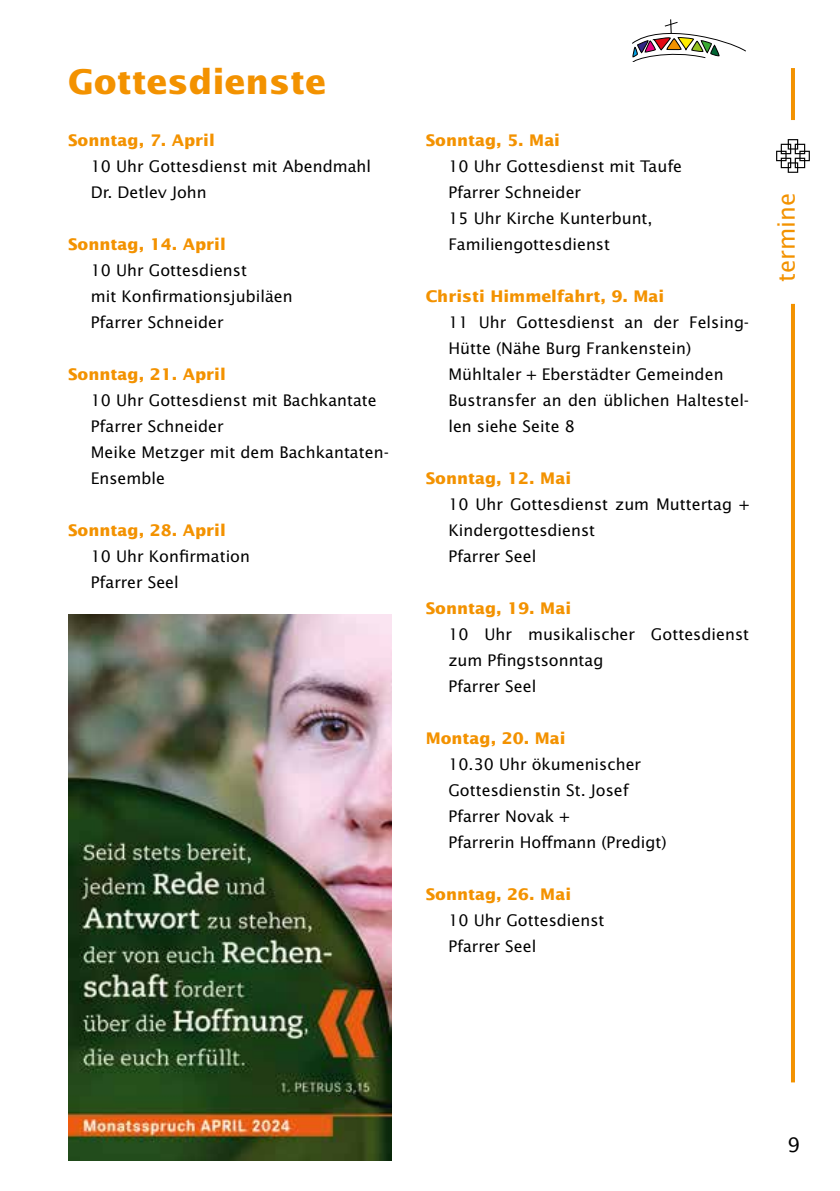
<style>
.page{position:relative;width:840px;height:1191px;background:#fff}
.page>*{position:absolute;margin:0;border:0;box-sizing:border-box;transform-origin:0 0}
.t1{font:700 34px "Lucida Sans Std";color:#f39200}
.t2{font:24px "Lucida Sans Std";color:#f39200}
.t3{font:20px "Lucida Sans Std";color:#000}
.t4{font:16px/26px "Lucida Sans Std";color:#000}
.t5{font:700 16px "Lucida Sans Std";color:#f39200}
</style>
<div class="page">
<svg style="left:632px;top:19px;width:114px;height:43px"></svg>
<svg style="left:791px;top:68px;width:3px;height:52px"></svg>
<hr style="left:791px;top:304px;width:3px;height:778px;background:#f39200">
<svg style="left:776px;top:139px;width:33px;height:34px"></svg>
<img style="left:68px;top:614px;width:323px;height:546px">
<h1 class="t1" style="left:68px;top:63px;width:259px">Gottesdienste</h1>
<p class="t5" style="left:68px;top:131px;width:148px">Sonntag, 7. April</p>
<p class="t4" style="left:91px;top:154px;width:282px">10 Uhr Gottesdienst mit Abendmahl<br>Dr. Detlev John</p>
<p class="t5" style="left:68px;top:235px;width:159px">Sonntag, 14. April</p>
<p class="t4" style="left:91px;top:258px;width:203px">10 Uhr Gottesdienst<br>mit Konfirmationsjubiläen<br>Pfarrer Schneider</p>
<p class="t5" style="left:68px;top:365px;width:159px">Sonntag, 21. April</p>
<p class="t4" style="left:91px;top:388px;width:299px">10 Uhr Gottesdienst mit Bachkantate<br>Pfarrer Schneider<br>Meike Metzger mit dem Bachkantaten-<br>Ensemble</p>
<p class="t5" style="left:68px;top:521px;width:159px">Sonntag, 28. April</p>
<p class="t4" style="left:91px;top:544px;width:161px">10 Uhr Konfirmation<br>Pfarrer Seel</p>
<p class="t5" style="left:425px;top:131px;width:136px">Sonntag, 5. Mai</p>
<p class="t4" style="left:448px;top:154px;width:235px">10 Uhr Gottesdienst mit Taufe<br>Pfarrer Schneider<br>15 Uhr Kirche Kunterbunt,<br>Familiengottesdienst</p>
<p class="t5" style="left:425px;top:287px;width:240px">Christi Himmelfahrt, 9. Mai</p>
<p class="t4" style="left:448px;top:310px;width:302px">11 Uhr Gottesdienst an der Felsing-<br>Hütte (Nähe Burg Frankenstein)<br>Mühltaler + Eberstädter Gemeinden<br>Bustransfer an den üblichen Haltestel&shy;len siehe Seite 8</p>
<p class="t5" style="left:425px;top:469px;width:147px">Sonntag, 12. Mai</p>
<p class="t4" style="left:448px;top:492px;width:302px">10 Uhr Gottesdienst zum Muttertag +<br>Kindergottesdienst<br>Pfarrer Seel</p>
<p class="t5" style="left:425px;top:599px;width:147px">Sonntag, 19. Mai</p>
<p class="t4" style="left:448px;top:622px;width:302px">10 Uhr musikalischer Gottesdienst zum Pfingstsonntag<br>Pfarrer Seel</p>
<p class="t5" style="left:425px;top:729px;width:141px">Montag, 20. Mai</p>
<p class="t4" style="left:448px;top:752px;width:219px">10.30 Uhr ökumenischer<br>Gottesdienstin St. Josef<br>Pfarrer Novak +<br>Pfarrerin Hoffmann (Predigt)</p>
<p class="t5" style="left:425px;top:885px;width:147px">Sonntag, 26. Mai</p>
<p class="t4" style="left:448px;top:908px;width:158px">10 Uhr Gottesdienst<br>Pfarrer Seel</p>
<h2 class="t2" style="left:772px;top:282px;width:91px;rotate:-90deg">termine</h2>
<p class="t3" style="left:787px;top:1133px;width:14px">9</p>
</div>
